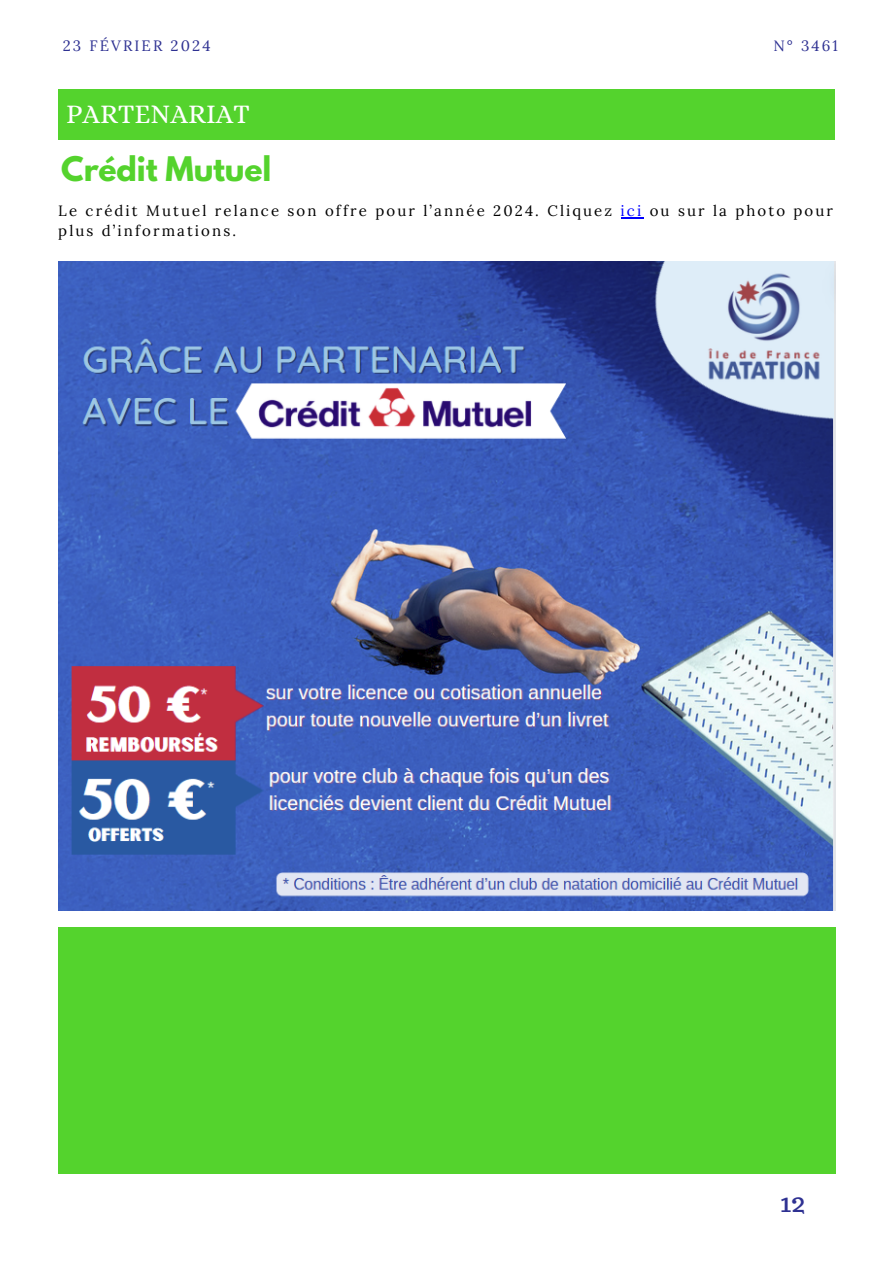
<style>
.page{position:relative;width:893px;height:1264px;background:#fff}
.page>*{position:absolute;margin:0;border:0;box-sizing:border-box;transform-origin:0 0}
.t1{font:700 30px "League Spartan";letter-spacing:-.005em;color:#54d32d}
.t2{font:27px "Alice";color:#fff}
.t3{font:27px "Trocchi";color:#2e3192}
.t4{font:15px/20.2px "Lora";letter-spacing:.14em;color:#000}
.t5{font:15px "Lora";letter-spacing:.14em;color:#2e3192}
.s1{color:#00f}
</style>
<div class="page">
<div style="left:58px;top:89px;width:777px;height:51px;background:#54d32d"></div>
<img style="left:58px;top:262px;width:777px;height:648px">
<svg style="left:621px;top:217px;width:22px;height:1px"></svg>
<div style="left:58px;top:927px;width:777px;height:247px;background:#54d32d"></div>
<p class="t5" style="left:63px;top:36px;width:149px">23 FÉVRIER 2024</p>
<p class="t5" style="left:773px;top:36px;width:66px">N° 3461</p>
<h2 class="t2" style="left:66px;top:98px;width:185px">PARTENARIAT</h2>
<h1 class="t1" style="left:61px;top:154px;width:211px">Crédit Mutuel</h1>
<p class="t4" style="left:58px;top:200px;width:776px">Le crédit Mutuel relance son offre pour l’année 2024. Cliquez <span class="s1">ici</span> ou sur la photo pour plus d’informations.</p>
<h2 class="t3" style="left:780px;top:1184px;width:26px">12</h2>
</div>
